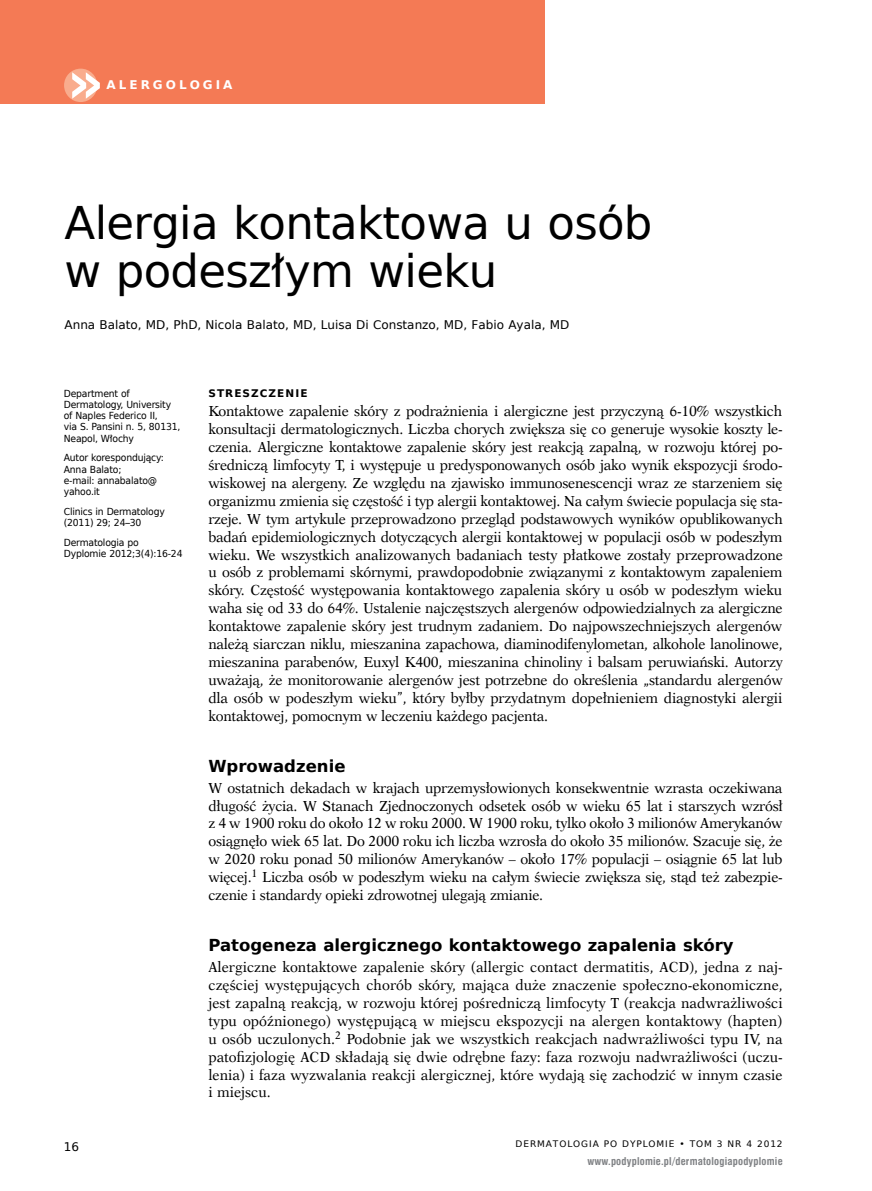
<style>
.page{position:relative;width:872px;height:1191px;background:#fff}
.page>*{position:absolute;margin:0;border:0;box-sizing:border-box;transform-origin:0 0}
.t1{font:45px/48px "Prima Sans EU";letter-spacing:-.015em;color:#000}
.t2{font:700 16.5px "Prima Sans EU";color:#000}
.t3{font:14.55px/18px "Dutch 823 EU";letter-spacing:-.02em;color:#000;text-align:justify;scale:.96 1}
.t4{font:12px "Prima Sans EU";color:#000}
.t5{font:700 12px "Prima Sans EU";letter-spacing:.25em;color:#fff}
.t6{font:700 10.5px "Swis 721 Cn EU";letter-spacing:.02em;color:#808285}
.t7{font:700 10.5px "Prima Sans EU";letter-spacing:.1em;color:#000}
.t8{font:9.75px/11.2px "Prima Sans EU";letter-spacing:-.02em;color:#000;scale:.95 1}
.t9{font:9px "Prima Sans EU";letter-spacing:.1em;color:#000}
</style>
<div class="page">
<div style="left:0;top:0;width:544px;height:103px;background:#f47a55"></div>
<div style="left:64px;top:69px;width:33px;height:33px;background:#f9ac8d;border-radius:50%"></div>
<svg style="left:72px;top:72px;width:28px;height:27px"></svg>
<p class="t5" style="left:107px;top:76px;width:127px">ALERGOLOGIA</p>
<h1 class="t1" style="left:65px;top:198px;width:589px">Alergia kontaktowa u osób w podeszłym wieku</h1>
<p class="t4" style="left:65px;top:316px;width:506px">Anna Balato, MD, PhD, Nicola Balato, MD, Luisa Di Constanzo, MD, Fabio Ayala, MD</p>
<p class="t8" style="left:64px;top:387px;width:124px">Department of<br>Dermatology, University of Naples Federico II,<br>via S. Pansini n. 5, 80131,<br>Neapol, Włochy</p>
<p class="t8" style="left:64px;top:452px;width:107px">Autor korespondujący:<br>Anna Balato;<br>e-mail: annabalato@ yahoo.it</p>
<p class="t8" style="left:64px;top:505px;width:108px">Clinics in Dermatology (2011) 29; 24–30</p>
<p class="t8" style="left:64px;top:536px;width:126px">Dermatologia po<br>Dyplomie 2012;3(4):16-24</p>
<p class="t4" style="left:64px;top:1138px;width:17px">16</p>
<p class="t7" style="left:208px;top:386px;width:101px">STRESZCZENIE</p>
<p class="t3" style="left:208px;top:402px;width:600px">Kontaktowe zapalenie skóry z podrażnienia i alergiczne jest przyczyną 6-10% wszystkich konsultacji dermatologicznych. Liczba chorych zwiększa się co generuje wysokie koszty le&shy;czenia. Alergiczne kontaktowe zapalenie skóry jest reakcją zapalną, w rozwoju której po&shy;średniczą limfocyty T, i występuje u predysponowanych osób jako wynik ekspozycji środo&shy;wiskowej na alergeny. Ze względu na zjawisko immunosenescencji wraz ze starzeniem się organizmu zmienia się częstość i typ alergii kontaktowej. Na całym świecie populacja się sta&shy;rzeje. W tym artykule przeprowadzono przegląd podstawowych wyników opublikowanych badań epidemiologicznych dotyczących alergii kontaktowej w populacji osób w podeszłym wieku. We wszystkich analizowanych badaniach testy płatkowe zostały przeprowadzone u osób z problemami skórnymi, prawdopodobnie związanymi z kontaktowym zapaleniem skóry. Częstość występowania kontaktowego zapalenia skóry u osób w podeszłym wieku waha się od 33 do 64%. Ustalenie najczęstszych alergenów odpowiedzialnych za alergiczne kontaktowe zapalenie skóry jest trudnym zadaniem. Do najpowszechniejszych alergenów należą siarczan niklu, mieszanina zapachowa, diaminodifenylometan, alkohole lanolinowe, mieszanina parabenów, Euxyl K400, mieszanina chinoliny i balsam peruwiański. Autorzy uważają, że monitorowanie alergenów jest potrzebne do określenia „standardu alergenów dla osób w podeszłym wieku”, który byłby przydatnym dopełnieniem diagnostyki alergii kontaktowej, pomocnym w leczeniu każdego pacjenta.</p>
<p class="t2" style="left:208px;top:754px;width:139px">Wprowadzenie</p>
<p class="t3" style="left:208px;top:778px;width:600px">W ostatnich dekadach w krajach uprzemysłowionych konsekwentnie wzrasta oczekiwana długość życia. W Stanach Zjednoczonych odsetek osób w wieku 65 lat i starszych wzrósł z 4 w 1900 roku do około 12 w roku 2000. W 1900 roku, tylko około 3 milionów Amerykanów osiągnęło wiek 65 lat. Do 2000 roku ich liczba wzrosła do około 35 milionów. Szacuje się, że w 2020 roku ponad 50 milionów Amerykanów – około 17% populacji – osiągnie 65 lat lub więcej.<sup>1</sup> Liczba osób w podeszłym wieku na całym świecie zwiększa się, stąd też zabezpie&shy;czenie i standardy opieki zdrowotnej ulegają zmianie.</p>
<p class="t2" style="left:208px;top:933px;width:527px">Patogeneza alergicznego kontaktowego zapalenia skóry</p>
<p class="t3" style="left:208px;top:958px;width:600px">Alergiczne kontaktowe zapalenie skóry (allergic contact dermatitis, ACD), jedna z naj&shy;częściej występujących chorób skóry, mająca duże znaczenie społeczno-ekonomiczne, jest zapalną reakcją, w rozwoju której pośredniczą limfocyty T (reakcja nadwrażliwości typu opóźnionego) występującą w miejscu ekspozycji na alergen kontaktowy (hapten) u osób uczulonych.<sup>2</sup> Podobnie jak we wszystkich reakcjach nadwrażliwości typu IV, na patofizjologię ACD składają się dwie odrębne fazy: faza rozwoju nadwrażliwości (uczu&shy;lenia) i faza wyzwalania reakcji alergicznej, które wydają się zachodzić w innym czasie i miejscu.</p>
<p class="t9" style="left:515px;top:1137px;width:268px">DERMATOLOGIA PO DYPLOMIE • TOM 3 NR 4 2012</p>
<p class="t6" style="left:587px;top:1155px;width:197px">www.podyplomie.pl/dermatologiapodyplomie</p>
</div>
